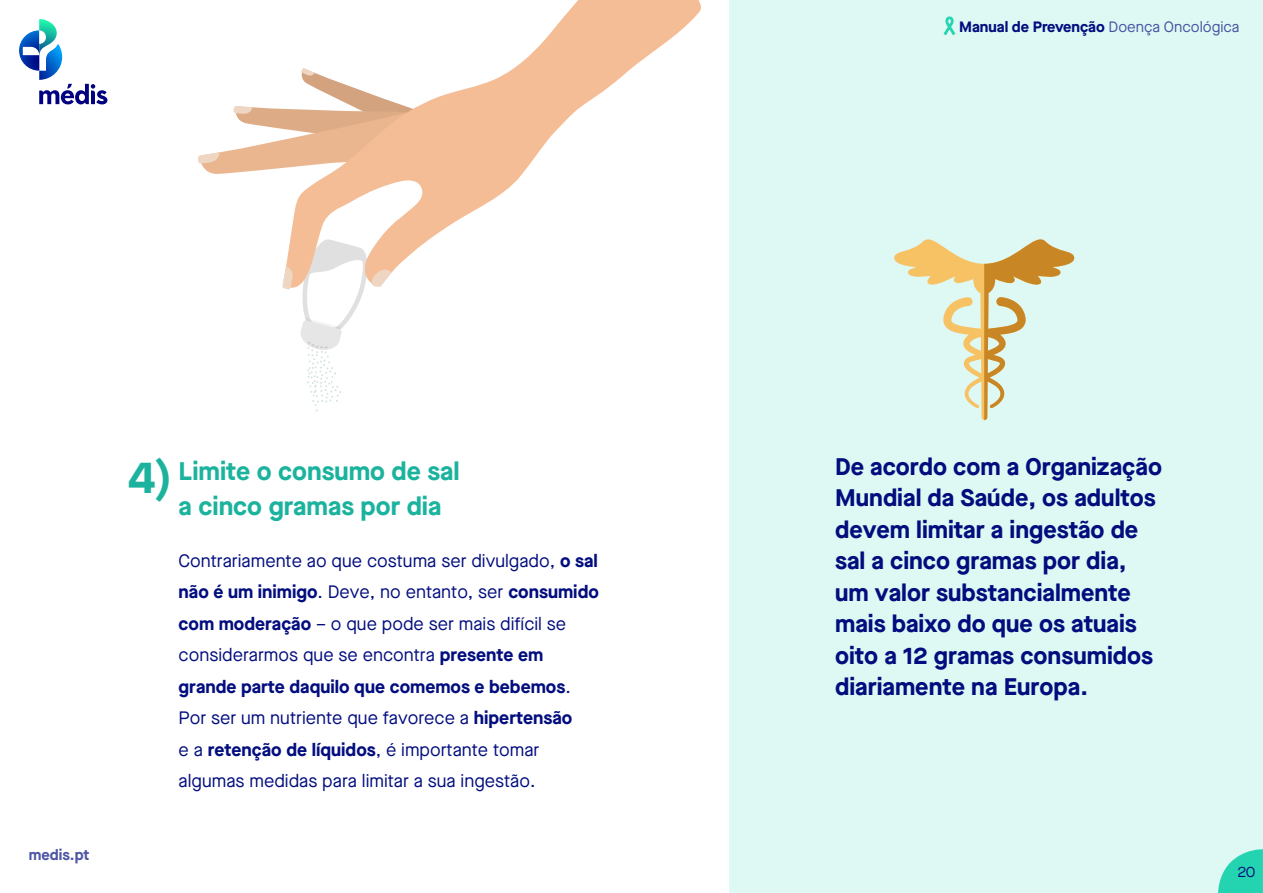
<style>
.page{position:relative;width:1263px;height:893px;background:#fff}
.page>*{position:absolute;margin:0;border:0;box-sizing:border-box;transform-origin:0 0}
.t1{font:700 45px "Maison Neue";color:#1bb39d}
.t2{font:700 25.5px/34.5px "Maison Neue";color:#1bb39d}
.t3{font:700 24px/31.5px "Maison Neue";color:#020d7e}
.t4{font:18px/31.5px "Maison Neue";color:#020d7e}
.t5{font:700 15px "Maison Neue";color:#020d7e}
.t6{font:700 15px "Maison Neue";color:rgb(2 13 126/.7)}
.t7{font:15px "Maison Neue";color:#020d7e}
.s1{font-weight:400;color:rgb(2 13 126/.7)}
.s2{font-weight:700}
</style>
<div class="page">
<div style="left:729px;top:0;width:534px;height:893px;background:#def8f3"></div>
<svg style="left:1213px;top:848px;width:50px;height:45px;background:#5edfc5"></svg>
<svg style="left:19px;top:19px;width:88px;height:85px"></svg>
<svg style="left:943px;top:16px;width:13px;height:20px"></svg>
<svg style="left:198px;top:106px;width:84px;height:68px"></svg>
<svg style="left:282px;top:20px;width:288px;height:223px"></svg>
<svg style="left:282px;top:228px;width:142px;height:184px"></svg>
<svg style="left:561px;top:0;width:140px;height:116px"></svg>
<svg style="left:894px;top:231px;width:180px;height:189px;background:#dee3c8"></svg>
<p class="t5" style="left:959px;top:16px;width:282px">Manual de Prevenção <span class="s1">Doença Oncológica</span></p>
<p class="t6" style="left:29px;top:844px;width:62px">medis.pt</p>
<h1 class="t1" style="left:129px;top:446px;width:45px">4)</h1>
<h3 class="t3" style="left:835px;top:450px;width:328px">De acordo com a Organização<br>Mundial da Saúde, os adultos devem limitar a ingestão de sal a cinco gramas por dia, um valor substancialmente mais baixo do que os atuais oito a 12 gramas consumidos diariamente na Europa.</h3>
<h2 class="t2" style="left:179px;top:453px;width:283px">Limite o consumo de sal a cinco gramas por dia</h2>
<p class="t4" style="left:179px;top:545px;width:422px">Contrariamente ao que costuma ser divulgado, <span class="s2">o sal não é um inimigo</span>. Deve, no entanto, ser <span class="s2">consumido com moderação</span> – o que pode ser mais difícil se considerarmos que se encontra <span class="s2">presente em grande parte daquilo que comemos e bebemos</span>.<br>Por ser um nutriente que favorece a <span class="s2">hipertensão<br></span>e a <span class="s2">retenção de líquidos</span>, é importante tomar algumas medidas para limitar a sua ingestão.</p>
<p class="t7" style="left:1237px;top:862px;width:20px">20</p>
</div>
